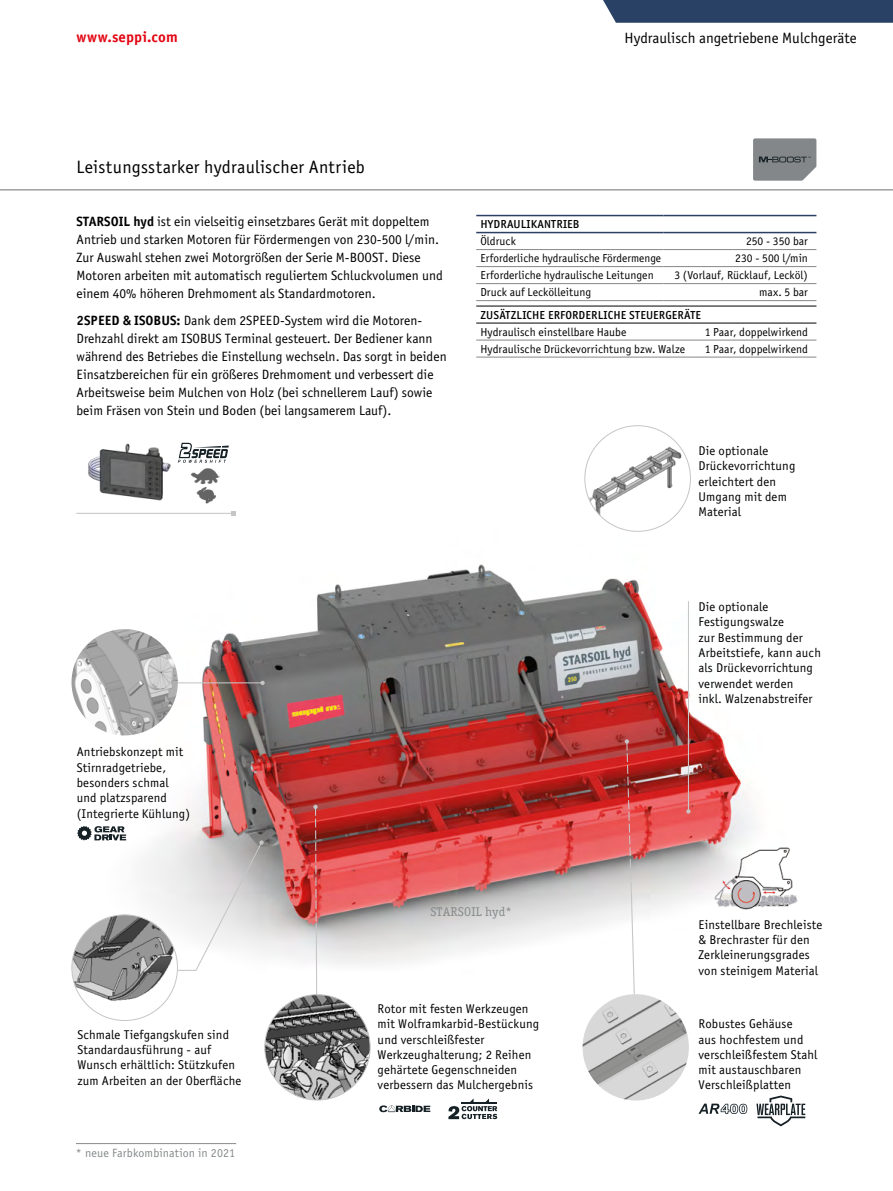
<style>
.page{position:relative;width:893px;height:1191px;background:#fff}
.page>*{position:absolute;margin:0;border:0;box-sizing:border-box;transform-origin:0 0}
.t1{font:18px "Officina Sans Book ITC";letter-spacing:.01em;color:#000}
.t2{font:15px "Officina Sans Book ITC";color:#000}
.t3{font:15px "Officina Sans Bold ITC";letter-spacing:.005em;color:#e30613}
.t4{font:13.5px/18px "Officina Sans Book ITC";color:#000}
.t5{font:12.75px/15.3px "Officina Sans Book ITC";letter-spacing:.01em;color:#000}
.t6{font:12.75px "Officina Serif ITC";letter-spacing:.01em;color:#868a8c}
.t7{font:12px "Officina Sans Book ITC";letter-spacing:.01em;color:#868a8c}
.t8{font:11.7px "Officina Sans Book ITC";color:#000}
.t9{font:11.7px "Officina Sans Medium ITC";letter-spacing:.01em;color:#000}
.s1{font-family:"Officina Sans Bold ITC"}
</style>
<div class="page">
<hr style="left:0;top:190px;width:893px;height:1px;background:#706f6f">
<div style="left:603px;top:0;width:290px;height:23px;background:#2a4166"></div>
<img style="left:76px;top:511px;width:677px;height:512px">
<hr style="left:106px;top:682px;width:157px;height:1px;background:#c6c6c6">
<svg style="left:260px;top:680px;width:5px;height:5px"></svg>
<img style="left:72px;top:629px;width:106px;height:106px;border-radius:53px">
<svg style="left:142px;top:840px;width:122px;height:131px"></svg>
<svg style="left:625px;top:739px;width:11px;height:256px"></svg>
<img style="left:583px;top:994px;width:106px;height:106px;border-radius:53px">
<img style="left:72px;top:915px;width:105px;height:105px;border-radius:53px">
<img style="left:585px;top:426px;width:105px;height:105px;border-radius:53px">
<svg style="left:753px;top:138px;width:63px;height:43px"></svg>
<img style="left:706px;top:838px;width:92px;height:74px">
<img style="left:77px;top:442px;width:105px;height:93px">
<img style="left:190px;top:468px;width:30px;height:36px">
<svg style="left:178px;top:443px;width:51px;height:20px"></svg>
<hr style="left:76px;top:513px;width:157px;height:1px;background:#c6c6c6">
<svg style="left:231px;top:511px;width:4px;height:4px"></svg>
<hr style="left:688px;top:601px;width:1px;height:210px;background:#c6c6c6">
<svg style="left:686px;top:809px;width:5px;height:4px"></svg>
<svg style="left:77px;top:826px;width:49px;height:14px"></svg>
<svg style="left:757px;top:1095px;width:48px;height:31px"></svg>
<svg style="left:698px;top:1103px;width:49px;height:11px"></svg>
<svg style="left:379px;top:1105px;width:51px;height:7px"></svg>
<svg style="left:313px;top:804px;width:5px;height:190px"></svg>
<svg style="left:448px;top:1098px;width:49px;height:21px"></svg>
<img style="left:265px;top:994px;width:105px;height:106px;border-radius:53px">
<hr style="left:476px;top:249px;width:187px;height:1px;background:#878787">
<hr style="left:663px;top:249px;width:153px;height:1px;background:#878787">
<hr style="left:476px;top:266px;width:187px;height:1px;background:#878787">
<hr style="left:663px;top:266px;width:153px;height:1px;background:#878787">
<hr style="left:476px;top:283px;width:187px;height:1px;background:#878787">
<hr style="left:663px;top:283px;width:153px;height:1px;background:#878787">
<hr style="left:476px;top:300px;width:187px;height:1px;background:#878787">
<hr style="left:663px;top:300px;width:153px;height:1px;background:#878787">
<hr style="left:476px;top:215px;width:187px;height:1px;background:#2a4166">
<hr style="left:663px;top:215px;width:153px;height:1px;background:#2a4166">
<hr style="left:476px;top:232px;width:187px;height:1px;background:#2a4166">
<hr style="left:663px;top:232px;width:153px;height:1px;background:#2a4166">
<hr style="left:476px;top:340px;width:213px;height:1px;background:#878787">
<hr style="left:689px;top:340px;width:127px;height:1px;background:#878787">
<hr style="left:476px;top:357px;width:213px;height:1px;background:#878787">
<hr style="left:689px;top:357px;width:127px;height:1px;background:#878787">
<hr style="left:476px;top:306px;width:213px;height:1px;background:#000">
<hr style="left:689px;top:306px;width:127px;height:1px;background:#000">
<hr style="left:476px;top:323px;width:213px;height:1px;background:#000">
<hr style="left:689px;top:323px;width:127px;height:1px;background:#000">
<hr style="left:76px;top:1143px;width:160px;height:1px;background:#868a8c">
<p class="t3" style="left:77px;top:26px;width:103px">www.seppi.com</p>
<p class="t2" style="left:624px;top:28px;width:234px">Hydraulisch angetriebene Mulchgeräte</p>
<h1 class="t1" style="left:77px;top:155px;width:290px">Leistungsstarker hydraulischer Antrieb</h1>
<p class="t4" style="left:77px;top:212px;width:368px"><span class="s1">STARSOIL hyd</span> ist ein vielseitig einsetzbares Gerät mit doppeltem Antrieb und starken Motoren für Fördermengen von 230-500 l/min.<br>Zur Auswahl stehen zwei Motorgrößen der Serie M-BOOST. Diese Motoren arbeiten mit automatisch reguliertem Schluckvolumen und einem 40% höheren Drehmoment als Standardmotoren.</p>
<p class="t4" style="left:77px;top:310px;width:372px"><span class="s1">2SPEED &amp; ISOBUS:</span> Dank dem 2SPEED-System wird die Motoren-Drehzahl direkt am ISOBUS Terminal gesteuert. Der Bediener kann während des Betriebes die Einstellung wechseln. Das sorgt in beiden Einsatzbereichen für ein größeres Drehmoment und verbessert die Arbeitsweise beim Mulchen von Holz (bei schnellerem Lauf) sowie beim Fräsen von Stein und Boden (bei langsamerem Lauf).</p>
<p class="t5" style="left:77px;top:744px;width:115px">Antriebskonzept mit<br>Stirnradgetriebe, besonders schmal und platzsparend (Integrierte Kühlung)</p>
<p class="t9" style="left:481px;top:216px;width:101px">HYDRAULIKANTRIEB</p>
<p class="t8" style="left:480px;top:234px;width:37px">Öldruck</p>
<p class="t8" style="left:746px;top:234px;width:63px">250 - 350 bar</p>
<p class="t8" style="left:480px;top:251px;width:182px">Erforderliche hydraulische Fördermenge</p>
<p class="t8" style="left:735px;top:251px;width:74px">230 - 500 l/min</p>
<p class="t8" style="left:480px;top:268px;width:175px">Erforderliche hydraulische Leitungen</p>
<p class="t8" style="left:674px;top:268px;width:135px">3 (Vorlauf, Rücklauf, Lecköl)</p>
<p class="t8" style="left:480px;top:285px;width:112px">Druck auf Leckölleitung</p>
<p class="t8" style="left:759px;top:285px;width:50px">max. 5 bar</p>
<p class="t9" style="left:481px;top:307px;width:222px">ZUSÄTZLICHE ERFORDERLICHE STEUERGERÄTE</p>
<p class="t8" style="left:480px;top:324px;width:148px">Hydraulisch einstellbare Haube</p>
<p class="t8" style="left:705px;top:324px;width:105px">1 Paar, doppelwirkend</p>
<p class="t8" style="left:480px;top:341px;width:206px">Hydraulische Drückevorrichtung bzw. Walze</p>
<p class="t8" style="left:705px;top:341px;width:105px">1 Paar, doppelwirkend</p>
<p class="t5" style="left:698px;top:442px;width:98px">Die optionale<br>Drückevorrichtung erleichtert den<br>Umgang mit dem<br>Material</p>
<p class="t5" style="left:698px;top:598px;width:124px">Die optionale<br>Festigungswalze<br>zur Bestimmung der<br>Arbeitstiefe, kann auch als Drückevorrichtung verwendet werden<br>inkl. Walzenabstreifer</p>
<p class="t5" style="left:77px;top:1026px;width:166px">Schmale Tiefgangskufen sind<br>Standardausführung - auf<br>Wunsch erhältlich: Stützkufen zum Arbeiten an der Oberfläche</p>
<p class="t7" style="left:76px;top:1145px;width:161px">* neue Farbkombination in 2021</p>
<p class="t6" style="left:430px;top:903px;width:83px">STARSOIL hyd*</p>
<p class="t5" style="left:378px;top:1000px;width:163px">Rotor mit festen Werkzeugen mit Wolframkarbid-Bestückung und verschleißfester<br>Werkzeughalterung; 2 Reihen gehärtete Gegenschneiden verbessern das Mulchergebnis</p>
<p class="t5" style="left:698px;top:916px;width:125px">Einstellbare Brechleiste &amp; Brechraster für den<br>Zerkleinerungsgrades von steinigem Material</p>
<p class="t5" style="left:698px;top:1015px;width:121px">Robustes Gehäuse<br>aus hochfestem und verschleißfestem Stahl mit austauschbaren<br>Verschleißplatten</p>
</div>
